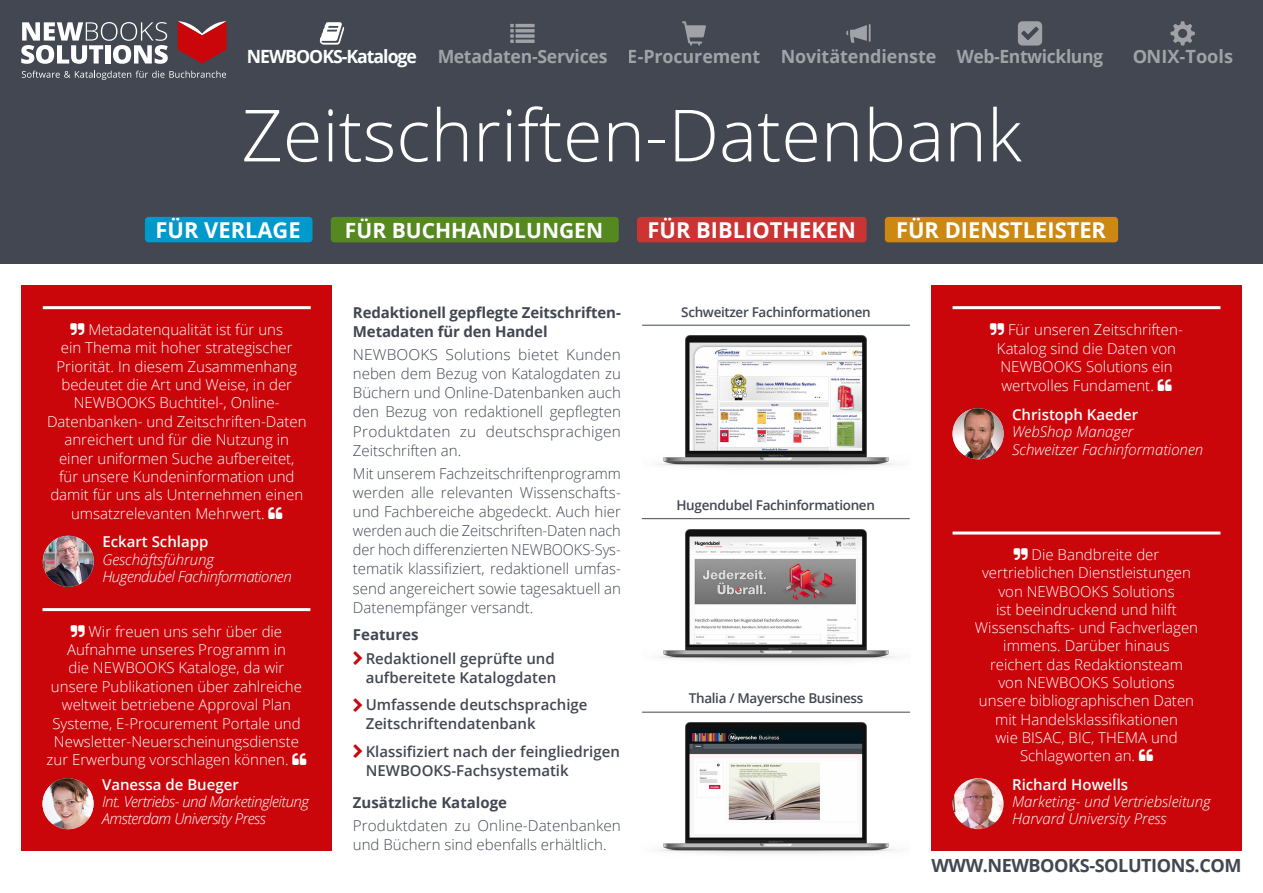
<style>
.page{position:relative;width:1263px;height:893px;background:#fff}
.page>*{position:absolute;margin:0;border:0;box-sizing:border-box;transform-origin:0 0}
.t1{font:300 72px "Open Sans";color:#fff}
.t2{font:700 21.9px "Open Sans";color:#fff}
.t3{font:700 21px "Open Sans";color:#fff}
.t4{font:700 18.15px "Open Sans";letter-spacing:-.015em;color:#fff}
.t5{font:700 18.15px "Open Sans";letter-spacing:-.025em;color:#424751}
.t6{font:300 15px/18.9px "Open Sans";color:#fff}
.t7{font:300 15px/19px "Open Sans";color:#424751;text-align:justify}
.t8{font:600 15px/19px "Open Sans";color:#424751}
.t9{font:italic 300 15px/17.4px "Open Sans";letter-spacing:-.03em;color:#fff}
.t10{font:italic 300 15px/17.4px "Open Sans";color:#fff}
.t11{font:700 15px/19px "Open Sans";letter-spacing:-.01em;color:#424751}
.t12{font:600 15px "Open Sans";color:#fff}
.t13{font:600 13.5px "Open Sans";letter-spacing:-.025em;color:#424751}
</style>
<div class="page">
<div style="left:0;top:0;width:1263px;height:264px;background:#424751"></div>
<svg style="left:515px;top:39px;width:20px;height:4px"></svg>
<svg style="left:510px;top:24px;width:4px;height:19px"></svg>
<svg style="left:515px;top:34px;width:20px;height:4px"></svg>
<svg style="left:515px;top:29px;width:20px;height:4px"></svg>
<hr style="left:515px;top:24px;width:20px;height:3px;background:#fff">
<svg style="left:320px;top:22px;width:24px;height:23px"></svg>
<svg style="left:682px;top:21px;width:24px;height:25px"></svg>
<svg style="left:1018px;top:21px;width:24px;height:25px"></svg>
<svg style="left:1170px;top:21px;width:25px;height:25px"></svg>
<svg style="left:846px;top:24px;width:25px;height:19px"></svg>
<div style="left:931px;top:285px;width:311px;height:565px;background:#cb060b"></div>
<div style="left:22px;top:285px;width:310px;height:565px;background:#cb060b"></div>
<hr style="left:952px;top:306px;width:268px;height:3px;background:#fff">
<img style="left:952px;top:408px;width:51px;height:51px;border-radius:25px">
<hr style="left:43px;top:306px;width:268px;height:3px;background:#fff">
<img style="left:43px;top:536px;width:51px;height:51px;border-radius:26px">
<div style="left:145px;top:217px;width:168px;height:25px;background:#09c;border-radius:4px"></div>
<div style="left:331px;top:217px;width:288px;height:25px;background:#568822;border-radius:4px"></div>
<div style="left:637px;top:217px;width:229px;height:25px;background:#c33;border-radius:4px"></div>
<div style="left:885px;top:217px;width:233px;height:25px;background:#cc8810;border-radius:4px"></div>
<hr style="left:642px;top:518px;width:268px;height:1px;background:#424751">
<img style="left:658px;top:529px;width:238px;height:132px">
<hr style="left:642px;top:325px;width:268px;height:1px;background:#424751">
<img style="left:658px;top:336px;width:238px;height:132px">
<hr style="left:642px;top:712px;width:268px;height:1px;background:#424751">
<img style="left:658px;top:723px;width:238px;height:131px">
<svg style="left:21px;top:22px;width:147px;height:42px"></svg>
<svg style="left:178px;top:21px;width:49px;height:43px"></svg>
<svg style="left:22px;top:71px;width:204px;height:9px"></svg>
<hr style="left:43px;top:608px;width:267px;height:3px;background:#fff">
<img style="left:43px;top:778px;width:51px;height:51px;border-radius:26px">
<hr style="left:952px;top:531px;width:268px;height:3px;background:#fff">
<img style="left:952px;top:778px;width:51px;height:51px;border-radius:26px">
<p class="t4" style="left:247px;top:44px;width:858px">NEWBOOKS-Kataloge Metadaten-Services E-Procurement Novitätendienste Web-Entwicklung</p>
<p class="t4" style="left:1132px;top:44px;width:103px">ONIX-Tools</p>
<h1 class="t1" style="left:241px;top:86px;width:782px">Zeitschriften-Datenbank</h1>
<h2 class="t2" style="left:156px;top:215px;width:146px">FÜR VERLAGE</h2>
<h3 class="t3" style="left:345px;top:215px;width:260px">FÜR BUCHHANDLUNGEN</h3>
<h2 class="t2" style="left:647px;top:215px;width:210px">FÜR BIBLIOTHEKEN</h2>
<h2 class="t2" style="left:896px;top:215px;width:211px">FÜR DIENSTLEISTER</h2>
<p class="t6" style="left:88px;top:319px;width:196px">Metadatenqualität ist für uns</p>
<p class="t6" style="left:61px;top:338px;width:233px">ein Thema mit hoher strategischer</p>
<p class="t6" style="left:57px;top:356px;width:242px">Priorität. In diesem Zusammenhang</p>
<p class="t6" style="left:61px;top:375px;width:232px">bedeutet die Art und Weise, in der</p>
<p class="t6" style="left:74px;top:393px;width:207px">NEWBOOKS Buchtitel-, Online-</p>
<p class="t6" style="left:47px;top:411px;width:261px">Datenbanken- und Zeitschriften-Daten</p>
<p class="t6" style="left:64px;top:430px;width:226px">anreichert und für die Nutzung in</p>
<p class="t6" style="left:59px;top:448px;width:237px">einer uniformen Suche aufbereitet,</p>
<p class="t6" style="left:59px;top:467px;width:237px">für unsere Kundeninformation und</p>
<p class="t6" style="left:50px;top:485px;width:254px">damit für uns als Unternehmen einen</p>
<p class="t6" style="left:71px;top:503px;width:195px">umsatzrelevanten Mehrwert.</p>
<p class="t12" style="left:102px;top:531px;width:108px">Eckart Schlapp</p>
<p class="t9" style="left:102px;top:550px;width:191px">Geschäftsführung<br>Hugendubel Fachinformationen</p>
<p class="t6" style="left:89px;top:621px;width:195px">Wir freuen uns sehr über die</p>
<p class="t6" style="left:67px;top:640px;width:220px">Aufnahme unseres Programm in</p>
<p class="t6" style="left:69px;top:658px;width:217px">die NEWBOOKS Kataloge, da wir</p>
<p class="t6" style="left:51px;top:676px;width:252px">unsere Publikationen über zahlreiche</p>
<p class="t6" style="left:62px;top:695px;width:231px">weltweit betriebene Approval Plan</p>
<p class="t6" style="left:52px;top:713px;width:250px">Systeme, E-Procurement Portale und</p>
<p class="t6" style="left:54px;top:732px;width:247px">Newsletter-Neuerscheinungsdienste</p>
<p class="t6" style="left:47px;top:750px;width:243px">zur Erwerbung vorschlagen können.</p>
<p class="t12" style="left:102px;top:774px;width:138px">Vanessa de Bueger</p>
<p class="t9" style="left:102px;top:792px;width:209px">Int. Vertriebs- und Marketingleitung<br>Amsterdam University Press</p>
<p class="t11" style="left:353px;top:302px;width:269px">Redaktionell gepflegte Zeitschriften-<br>Metadaten für den Handel</p>
<p class="t7" style="left:353px;top:345px;width:269px">NEWBOOKS Solutions bietet Kunden neben dem Bezug von Katalogdaten zu Büchern und Online-Datenbanken auch den Bezug von redaktionell gepflegten Produktdaten zu deutschsprachigen Zeitschriften an.</p>
<p class="t7" style="left:353px;top:464px;width:269px">Mit unserem Fachzeitschriftenprogramm werden alle relevanten Wissenschafts&shy;und Fachbereiche abgedeckt. Auch hier werden auch die Zeitschriften-Daten nach der hoch differenzierten NEWBOOKS-Sys&shy;tematik klassifiziert, redaktionell umfas&shy;send angereichert sowie tagesaktuell an Datenempfänger versandt.</p>
<p class="t11" style="left:353px;top:625px;width:67px">Features</p>
<p class="t8" style="left:366px;top:648px;width:192px">Redaktionell geprüfte und aufbereitete Katalogdaten</p>
<p class="t8" style="left:366px;top:695px;width:223px">Umfassende deutschsprachige<br>Zeitschriftendatenbank</p>
<p class="t8" style="left:366px;top:742px;width:256px">Klassifiziert nach der feingliedrigen<br>NEWBOOKS-Fachsystematik</p>
<p class="t11" style="left:353px;top:793px;width:156px">Zusätzliche Kataloge</p>
<p class="t7" style="left:353px;top:816px;width:269px">Produktdaten zu Online-Datenbanken und Büchern sind ebenfalls erhältlich.</p>
<p class="t13" style="left:681px;top:302px;width:191px">Schweitzer Fachinformationen</p>
<p class="t13" style="left:676px;top:496px;width:200px">Hugendubel Fachinformationen</p>
<p class="t13" style="left:689px;top:689px;width:176px">Thalia / Mayersche Business</p>
<p class="t6" style="left:997px;top:319px;width:187px;text-indent:11px">Für unseren Zeitschriften-<br>Katalog sind die Daten von<br>NEWBOOKS Solutions ein wertvolles Fundament.</p>
<p class="t12" style="left:1012px;top:404px;width:128px">Christoph Kaeder</p>
<p class="t10" style="left:1012px;top:422px;width:193px">WebShop Manager<br>Schweitzer Fachinformationen</p>
<p class="t6" style="left:1031px;top:545px;width:129px">Die Bandbreite der</p>
<p class="t6" style="left:982px;top:563px;width:210px">vertrieblichen Dienstleistungen</p>
<p class="t6" style="left:998px;top:581px;width:178px">von NEWBOOKS Solutions</p>
<p class="t6" style="left:996px;top:600px;width:182px">ist beeindruckend und hilft</p>
<p class="t6" style="left:975px;top:618px;width:225px">Wissenschafts- und Fachverlagen</p>
<p class="t6" style="left:1003px;top:636px;width:168px">immens. Darüber hinaus</p>
<p class="t6" style="left:990px;top:654px;width:194px">reichert das Redaktionsteam</p>
<p class="t6" style="left:998px;top:673px;width:178px">von NEWBOOKS Solutions</p>
<p class="t6" style="left:979px;top:691px;width:217px">unsere bibliographischen Daten</p>
<p class="t6" style="left:995px;top:709px;width:184px">mit Handelsklassifikationen</p>
<p class="t6" style="left:995px;top:728px;width:184px">wie BISAC, BIC, THEMA und</p>
<p class="t6" style="left:1020px;top:746px;width:117px">Schlagworten an.</p>
<p class="t12" style="left:1012px;top:774px;width:118px">Richard Howells</p>
<p class="t10" style="left:1012px;top:792px;width:200px">Marketing- und Vertriebsleitung<br>Harvard University Press</p>
<p class="t5" style="left:931px;top:852px;width:311px">WWW.NEWBOOKS-SOLUTIONS.COM</p>
</div>
